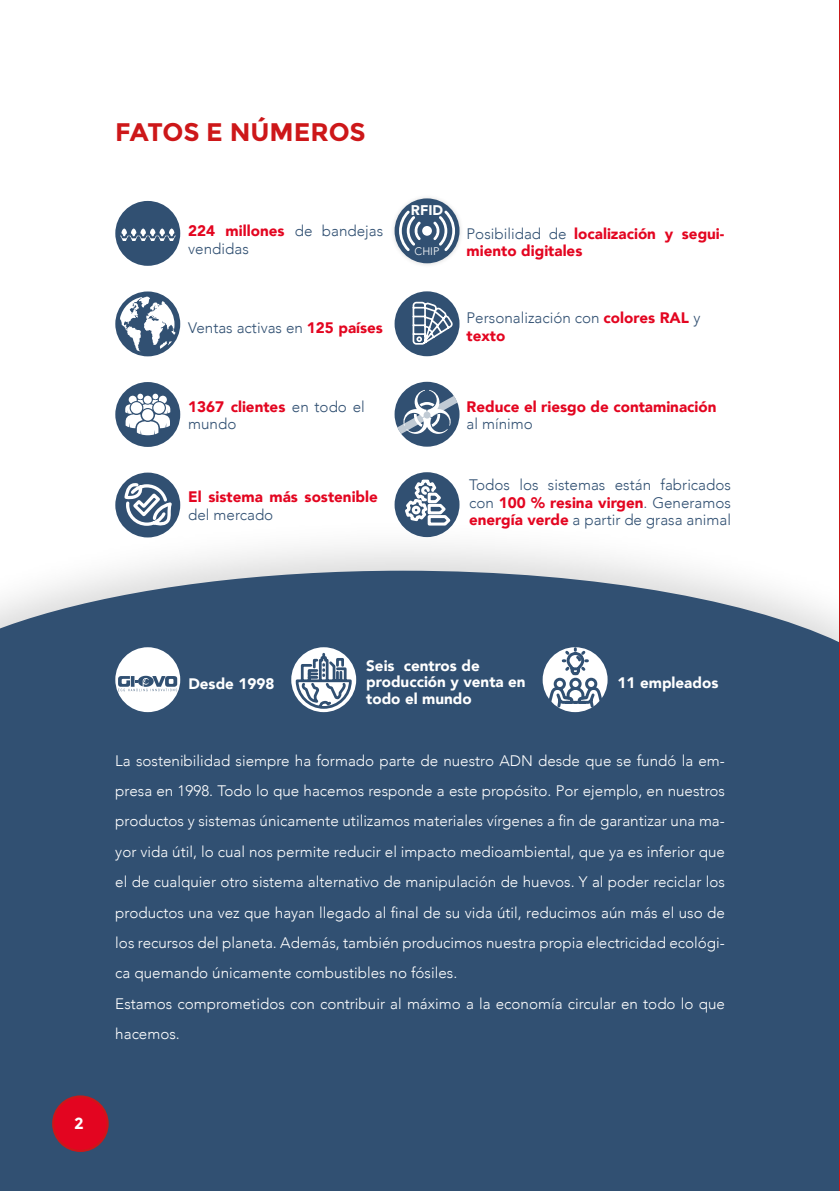
<style>
.page{position:relative;width:840px;height:1191px;background:#fff}
.page>*{position:absolute;margin:0;border:0;box-sizing:border-box;transform-origin:0 0}
.t1{font:700 25.4px "Montserrat";letter-spacing:-.005em;color:#cd1719}
.t2{font:700 16px "Montserrat";color:#fff}
.t3{font:300 15.2px/30.4px "Avenir";color:#fff}
.t4{font:300 15.2px/17.6px "Avenir";color:#315072}
.t5{font:900 15.2px/17.6px "Avenir";color:#e30520}
.t6{font:900 15.2px/16.4px "Avenir";color:#fff}
.t7{font:900 14px "Avenir";color:#fff}
.t8{font:300 11px "Avenir";color:#fff}
.s1{font-weight:900;color:#e30520}
.s2{font-weight:300;color:#315072}
</style>
<div class="page">
<div style="left:0;top:515px;width:839px;height:391px;background:#000;opacity:.16"></div>
<svg style="left:0;top:570px;width:839px;height:103px;background:#57708b"></svg>
<div style="left:0;top:673px;width:839px;height:518px;background:#315072"></div>
<div style="left:115px;top:201px;width:65px;height:65px;background:#315072;border-radius:50%"></div>
<svg style="left:117px;top:228px;width:61px;height:20px"></svg>
<div style="left:115px;top:291px;width:65px;height:65px;background:#315072;border-radius:50%"></div>
<svg style="left:120px;top:297px;width:55px;height:54px"></svg>
<div style="left:115px;top:382px;width:65px;height:65px;background:#315072;border-radius:50%"></div>
<svg style="left:125px;top:394px;width:45px;height:41px"></svg>
<div style="left:394px;top:291px;width:65px;height:65px;background:#315072;border-radius:50%"></div>
<svg style="left:412px;top:301px;width:42px;height:44px"></svg>
<div style="left:115px;top:472px;width:65px;height:65px;background:#315072;border-radius:50%"></div>
<svg style="left:122px;top:482px;width:53px;height:45px"></svg>
<div style="left:394px;top:382px;width:65px;height:65px;background:#315072;border-radius:50%"></div>
<svg style="left:394px;top:388px;width:65px;height:54px"></svg>
<div style="left:394px;top:472px;width:65px;height:65px;background:#315072;border-radius:50%"></div>
<svg style="left:402px;top:478px;width:51px;height:49px"></svg>
<div style="left:115px;top:647px;width:65px;height:65px;background:#fff;border-radius:50%"></div>
<svg style="left:118px;top:676px;width:61px;height:15px"></svg>
<svg style="left:291px;top:647px;width:65px;height:65px"></svg>
<svg style="left:294px;top:651px;width:59px;height:59px"></svg>
<svg style="left:542px;top:647px;width:65px;height:65px"></svg>
<svg style="left:545px;top:647px;width:60px;height:63px"></svg>
<hr style="left:839px;top:0;width:1px;height:1191px;background:#cd1719">
<div style="left:389px;top:194px;width:75px;height:74px;background:#000;opacity:.14"></div>
<div style="left:394px;top:198px;width:65px;height:65px;background:#315072;border-radius:50%"></div>
<div style="left:422px;top:226px;width:9px;height:10px;background:#fff;border-radius:50%"></div>
<svg style="left:399px;top:210px;width:21px;height:41px"></svg>
<svg style="left:433px;top:210px;width:22px;height:41px"></svg>
<div style="left:53px;top:1096px;width:54px;height:54px;background:#e30520;border-radius:50%"></div>
<div style="left:52px;top:1095px;width:57px;height:57px;border:2px solid #cd1719;border-radius:50%"></div>
<h1 class="t1" style="left:115px;top:117px;width:252px">FATOS E NÚMEROS</h1>
<p class="t4" style="left:188px;top:222px;width:196px"><span class="s1">224 millones</span> de bandejas vendidas</p>
<p class="t4" style="left:188px;top:318px;width:196px">Ventas activas en <span class="s1">125 países</span></p>
<p class="t4" style="left:188px;top:398px;width:178px"><span class="s1">1367 clientes</span> en todo el mundo</p>
<p class="t5" style="left:188px;top:487px;width:191px">El sistema más sostenible</p>
<p class="t4" style="left:188px;top:505px;width:87px">del mercado</p>
<p class="t7" style="left:410px;top:198px;width:34px">RFID</p>
<p class="t8" style="left:414px;top:245px;width:26px">CHIP</p>
<p class="t5" style="left:466px;top:224px;width:259px"><span class="s2">Posibilidad de</span> localización y segui&shy;miento digitales</p>
<p class="t4" style="left:466px;top:309px;width:235px">Personalización con <span class="s1">colores RAL</span> y <span class="s1">texto</span></p>
<p class="t5" style="left:466px;top:397px;width:251px">Reduce el riesgo de contaminación</p>
<p class="t4" style="left:466px;top:415px;width:68px">al mínimo</p>
<p class="t4" style="left:469px;top:476px;width:263px;text-align:justify">Todos los sistemas están fabricados con <span class="s1">100 % resina virgen</span>. Generamos <span class="s1">energía verde</span> a partir de grasa animal</p>
<p class="t2" style="left:74px;top:1113px;width:11px">2</p>
<p class="t6" style="left:188px;top:674px;width:88px">Desde 1998</p>
<p class="t6" style="left:366px;top:657px;width:161px">Seis centros de producción y venta en todo el mundo</p>
<p class="t6" style="left:617px;top:674px;width:102px">11 empleados</p>
<p class="t3" style="left:115px;top:745px;width:610px">La sostenibilidad siempre ha formado parte de nuestro ADN desde que se fundó la em&shy;presa en 1998. Todo lo que hacemos responde a este propósito. Por ejemplo, en nuestros productos y sistemas únicamente utilizamos materiales vírgenes a fin de garantizar una ma&shy;yor vida útil, lo cual nos permite reducir el impacto medioambiental, que ya es inferior que el de cualquier otro sistema alternativo de manipulación de huevos. Y al poder reciclar los productos una vez que hayan llegado al final de su vida útil, reducimos aún más el uso de los recursos del planeta. Además, también producimos nuestra propia electricidad ecológi&shy;ca quemando únicamente combustibles no fósiles.<br>Estamos comprometidos con contribuir al máximo a la economía circular en todo lo que hacemos.</p>
</div>
